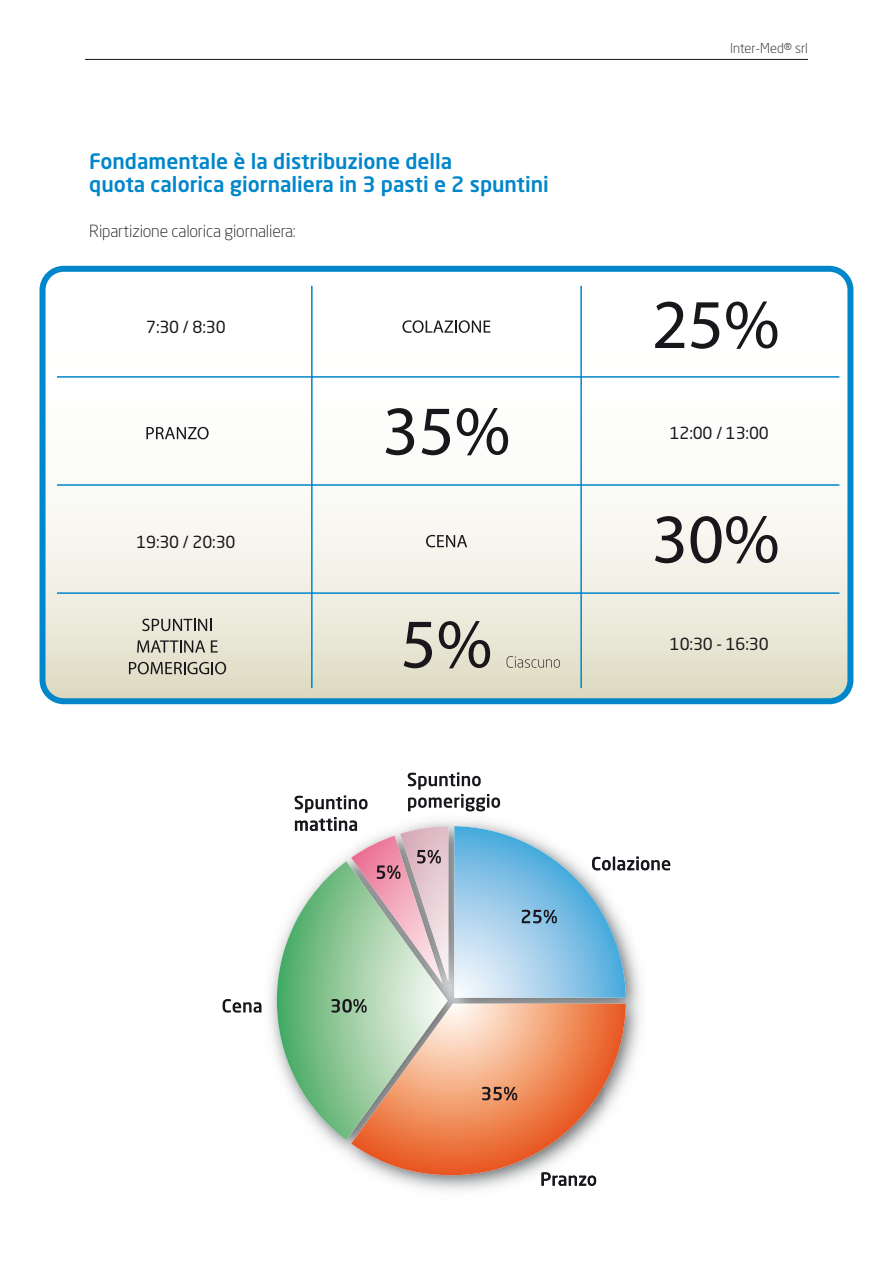
<style>
.page{position:relative;width:893px;height:1263px;background:#fff}
.page>*{position:absolute;margin:0;border:0;box-sizing:border-box;transform-origin:0 0}
.t1{font:500 21px/22.5px "Neo Sans Std";color:#0086cb}
.t2{font:16.5px "Neo Sans Std";letter-spacing:-.01em;color:#1a171c}
.t3{font:300 16.5px "Neo Sans Std";letter-spacing:-.01em;color:#1a171c}
.t4{font:300 13.5px "Neo Sans Std";color:#1a171c}
</style>
<div class="page">
<svg style="left:541px;top:1175px;width:55px;height:11px"></svg>
<svg style="left:223px;top:999px;width:31px;height:14px"></svg>
<svg style="left:254px;top:905px;width:97px;height:235px"></svg>
<svg style="left:351px;top:1013px;width:275px;height:162px;background:#e3a581"></svg>
<svg style="left:482px;top:1087px;width:35px;height:13px"></svg>
<svg style="left:294px;top:772px;width:376px;height:241px"></svg>
<svg style="left:47px;top:273px;width:799px;height:424px"></svg>
<div style="left:40px;top:266px;width:813px;height:438px;border:6px solid #0086cb;border-radius:21px"></div>
<hr style="left:57px;top:376px;width:782px;height:2px;background:#0086cb">
<hr style="left:57px;top:484px;width:782px;height:2px;background:#0086cb">
<hr style="left:57px;top:592px;width:782px;height:2px;background:#0086cb">
<hr style="left:311px;top:286px;width:2px;height:402px;background:#0086cb">
<hr style="left:580px;top:286px;width:2px;height:402px;background:#0086cb">
<svg style="left:402px;top:320px;width:88px;height:13px"></svg>
<svg style="left:655px;top:302px;width:29px;height:46px"></svg>
<svg style="left:691px;top:302px;width:28px;height:47px"></svg>
<svg style="left:726px;top:301px;width:51px;height:48px"></svg>
<svg style="left:386px;top:408px;width:28px;height:47px"></svg>
<svg style="left:422px;top:409px;width:28px;height:46px"></svg>
<svg style="left:457px;top:408px;width:51px;height:47px"></svg>
<svg style="left:146px;top:427px;width:63px;height:12px"></svg>
<svg style="left:426px;top:535px;width:41px;height:12px"></svg>
<svg style="left:655px;top:516px;width:28px;height:47px"></svg>
<svg style="left:690px;top:516px;width:87px;height:47px"></svg>
<svg style="left:404px;top:622px;width:28px;height:46px"></svg>
<svg style="left:439px;top:621px;width:51px;height:47px;background:#a6a399"></svg>
<svg style="left:142px;top:619px;width:69px;height:12px"></svg>
<svg style="left:137px;top:640px;width:68px;height:12px"></svg>
<svg style="left:211px;top:640px;width:7px;height:12px"></svg>
<svg style="left:129px;top:662px;width:97px;height:12px"></svg>
<svg style="left:507px;top:656px;width:53px;height:12px"></svg>
<hr style="left:85px;top:59px;width:723px;height:1px;background:#1a171c">
<p class="t1" style="left:89px;top:150px;width:461px">Fondamentale è la distribuzione della<br>quota calorica giornaliera in 3 pasti e 2 spuntini</p>
<p class="t3" style="left:89px;top:221px;width:208px">Ripartizione calorica giornaliera:</p>
<p class="t2" style="left:146px;top:317px;width:81px">7:30 / 8:30</p>
<p class="t2" style="left:136px;top:531px;width:101px">19:30 / 20:30</p>
<p class="t4" style="left:730px;top:40px;width:79px">Inter-Med® srl</p>
<p class="t2" style="left:670px;top:423px;width:101px">12:00 / 13:00</p>
<p class="t2" style="left:670px;top:634px;width:100px">10:30 - 16:30</p>
</div>
